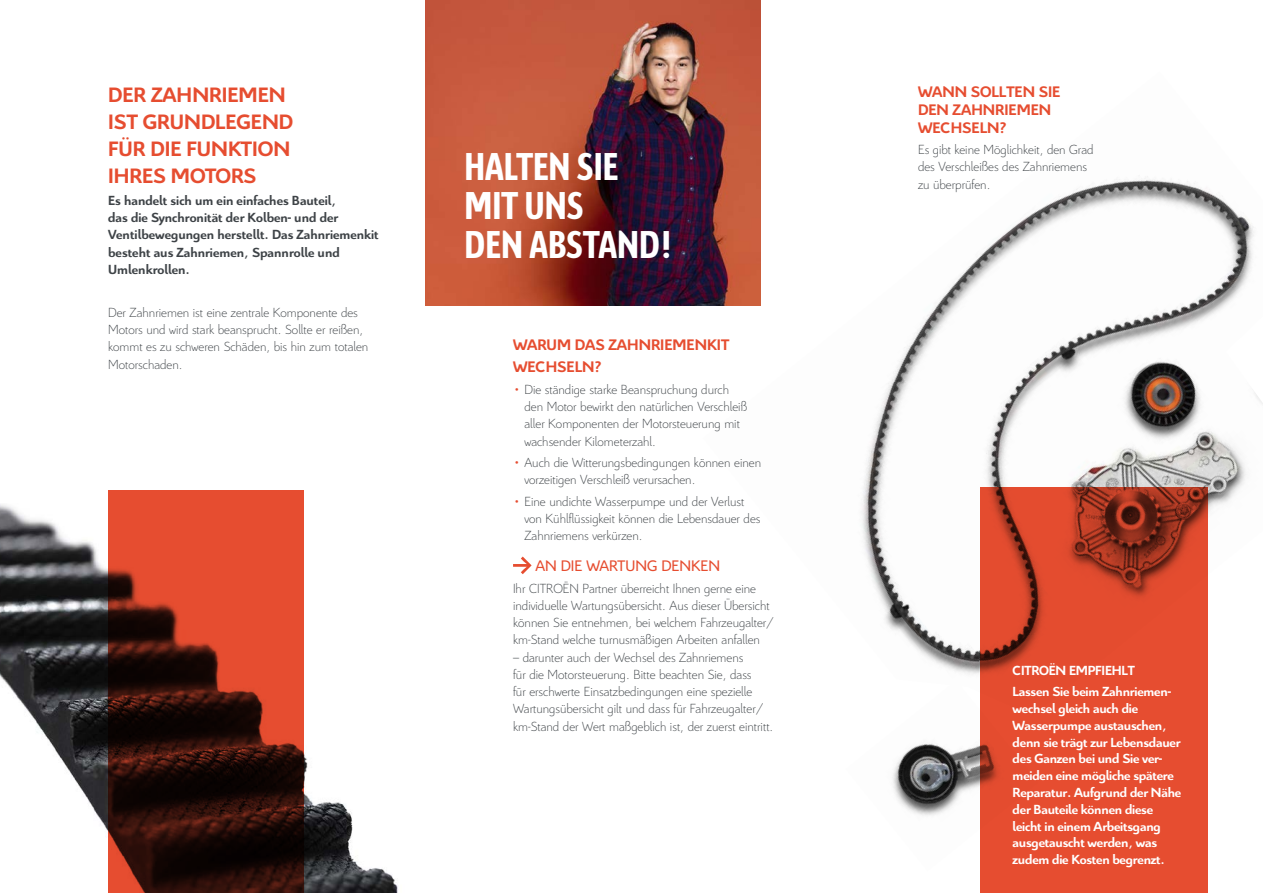
<style>
.page{position:relative;width:1263px;height:893px;background:#fff}
.page>*{position:absolute;margin:0;border:0;box-sizing:border-box;transform-origin:0 0}
.t1{font:700 condensed 42px/39px "CI Tbeta";color:#fff}
.t2{font:700 22.5px/27px "Citroen";color:#e64d30}
.t3{font:700 16.5px/18px "Citroen";color:#e64d30}
.t4{font:16.5px "Citroen";color:#e64d30}
.t5{font:300 14.25px/17.2px "Citroen";color:#3e4347}
.t6{font:700 14.25px/16.8px "Citroen";letter-spacing:-.015em;color:#fff}
.t7{font:700 14.25px/17.2px "Citroen";color:#3e4347}
.s1{color:#e64d30}
</style>
<div class="page">
<img style="left:760px;top:72px;width:503px;height:643px">
<img style="left:0;top:504px;width:398px;height:389px">
<img style="left:425px;top:0;width:335px;height:306px">
<svg style="left:513px;top:557px;width:19px;height:17px"></svg>
<svg style="left:108px;top:491px;width:196px;height:402px;background:#792819"></svg>
<img style="left:846px;top:680px;width:134px;height:136px">
<svg style="left:980px;top:487px;width:227px;height:406px;background:#d6472c"></svg>
<p class="t2" style="left:108px;top:80px;width:186px">DER ZAHNRIEMEN<br>IST GRUNDLEGEND<br>FÜR DIE FUNKTION<br>IHRES MOTORS</p>
<p class="t7" style="left:108px;top:191px;width:272px">Es handelt sich um ein einfaches Bauteil,<br>das die Synchronität der Kolben- und der Ventilbewegungen herstellt. Das Zahnriemenkit besteht aus Zahnriemen, Spannrolle und Umlenkrollen.</p>
<p class="t5" style="left:108px;top:303px;width:262px">Der Zahnriemen ist eine zentrale Komponente des Motors und wird stark beansprucht. Sollte er reißen, kommt es zu schweren Schäden, bis hin zum totalen Motorschaden.</p>
<p class="t1" style="left:465px;top:145px;width:210px">HALTEN SIE<br>MIT UNS<br>DEN ABSTAND!</p>
<p class="t3" style="left:513px;top:335px;width:218px">WARUM DAS ZAHNRIEMENKIT</p>
<p class="t3" style="left:513px;top:357px;width:90px">WECHSELN?</p>
<p class="t5" style="left:524px;top:380px;width:224px;text-indent:-11px"><span class="s1">•</span> Die ständige starke Beanspruchung durch den Motor bewirkt den natürlichen Verschleiß aller Komponenten der Motorsteuerung mit wachsender Kilometerzahl.</p>
<p class="t5" style="left:524px;top:453px;width:238px;text-indent:-11px"><span class="s1">•</span> Auch die Witterungsbedingungen können einen vorzeitigen Verschleiß verursachen.</p>
<p class="t5" style="left:524px;top:492px;width:237px;text-indent:-11px"><span class="s1">•</span> Eine undichte Wasserpumpe und der Verlust von Kühlflüssigkeit können die Lebensdauer des<br>Zahnriemens verkürzen.</p>
<p class="t4" style="left:535px;top:556px;width:186px">AN DIE WARTUNG DENKEN</p>
<p class="t5" style="left:513px;top:579px;width:262px">Ihr CITROËN Partner überreicht Ihnen gerne eine individuelle Wartungsübersicht. Aus dieser Übersicht können Sie entnehmen, bei welchem Fahrzeugalter/ km-Stand welche turnusmäßigen Arbeiten anfallen</p>
<p class="t5" style="left:513px;top:648px;width:262px">– darunter auch der Wechsel des Zahnriemens<br>für die Motorsteuerung. Bitte beachten Sie, dass<br>für erschwerte Einsatzbedingungen eine spezielle Wartungsübersicht gilt und dass für Fahrzeugalter/ km-Stand der Wert maßgeblich ist, der zuerst eintritt.</p>
<p class="t3" style="left:918px;top:82px;width:144px">WANN SOLLTEN SIE<br>DEN ZAHNRIEMEN<br>WECHSELN?</p>
<p class="t5" style="left:918px;top:140px;width:177px">Es gibt keine Möglichkeit, den Grad des Verschleißes des Zahnriemens zu überprüfen.</p>
<p class="t6" style="left:1012px;top:661px;width:124px">CITROËN EMPFIEHLT</p>
<p class="t6" style="left:1012px;top:682px;width:170px">Lassen Sie beim Zahnriemen&shy;wechsel gleich auch die<br>Wasserpumpe austauschen, denn sie trägt zur Lebensdauer des Ganzen bei und Sie ver&shy;meiden eine mögliche spätere<br>Reparatur. Aufgrund der Nähe der Bauteile können diese leicht in einem Arbeitsgang ausgetauscht werden, was zudem die Kosten begrenzt.</p>
</div>
